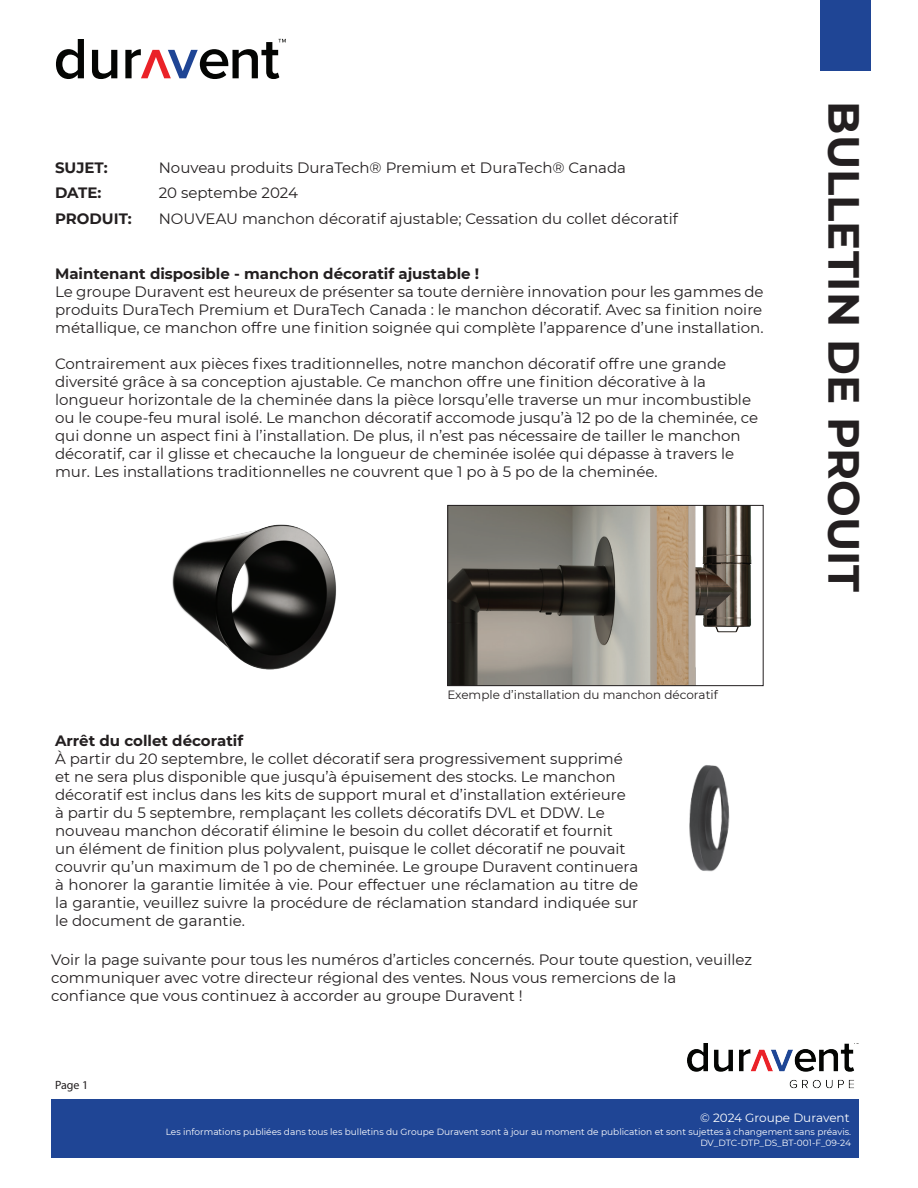
<style>
.page{position:relative;width:918px;height:1188px;background:#fff}
.page>*{position:absolute;margin:0;border:0;box-sizing:border-box;transform-origin:0 0}
.t1{font:700 43.5px "Montserrat";color:#231f20}
.t2{font:15px/18px "Montserrat";color:#231f20}
.t3{font:700 15px/25.5px "Montserrat";color:#231f20}
.t4{font:12px "Montserrat";color:#231f20}
.t5{font:12px "Montserrat";color:#fff}
.t6{font:12px "Myriad Pro";color:#231f20}
.t7{font:9px/10.8px "Montserrat";color:#fff;text-align:right}
</style>
<div class="page">
<svg style="left:125px;top:39px;width:161px;height:40px"></svg>
<svg style="left:92px;top:50px;width:25px;height:29px"></svg>
<svg style="left:56px;top:39px;width:28px;height:40px"></svg>
<div style="left:820px;top:0;width:51px;height:70px;background:#1f4595"></div>
<img style="left:449px;top:507px;width:303px;height:177px">
<div style="left:447px;top:505px;width:317px;height:181px;border:1px solid #231f20"></div>
<img style="left:172px;top:524px;width:164px;height:146px">
<img style="left:689px;top:765px;width:41px;height:107px">
<div style="left:51px;top:1099px;width:808px;height:59px;background:#1f4595"></div>
<img style="left:688px;top:1043px;width:171px;height:46px">
<p class="t3" style="left:55px;top:154px;width:78px">SUJET:<br>DATE:<br>PRODUIT:</p>
<p class="t2" style="left:159px;top:154px;width:521px;line-height:25.5px">Nouveau produits DuraTech® Premium et DuraTech® Canada<br>20 septembe 2024<br>NOUVEAU manchon décoratif ajustable; Cessation du collet décoratif</p>
<p class="t3" style="left:55px;top:261px;width:426px">Maintenant disposible - manchon décoratif ajustable !</p>
<p class="t2" style="left:55px;top:282px;width:710px;text-align:justify">Le groupe Duravent est heureux de présenter sa toute dernière innovation pour les gammes de produits DuraTech Premium et DuraTech Canada : le manchon décoratif. Avec sa finition noire métallique, ce manchon offre une finition soignée qui complète l’apparence d’une installation.</p>
<p class="t2" style="left:55px;top:354px;width:705px">Contrairement aux pièces fixes traditionnelles, notre manchon décoratif offre une grande diversité grâce à sa conception ajustable. Ce manchon offre une finition décorative à la longueur horizontale de la cheminée dans la pièce lorsqu’elle traverse un mur incombustible ou le coupe-feu mural isolé. Le manchon décoratif accomode jusqu’à 12 po de la cheminée, ce qui donne un aspect fini à l’installation. De plus, il n’est pas nécessaire de tailler le manchon décoratif, car il glisse et checauche la longueur de cheminée isolée qui dépasse à travers le mur. Les installations traditionnelles ne couvrent que 1 po à 5 po de la cheminée.</p>
<p class="t4" style="left:447px;top:687px;width:272px">Exemple d’installation du manchon décoratif</p>
<p class="t3" style="left:55px;top:727px;width:190px">Arrêt du collet décoratif</p>
<p class="t2" style="left:55px;top:749px;width:585px">À partir du 20 septembre, le collet décoratif sera progressivement supprimé et ne sera plus disponible que jusqu’à épuisement des stocks. Le manchon décoratif est inclus dans les kits de support mural et d’installation extérieure<br>à partir du 5 septembre, remplaçant les collets décoratifs DVL et DDW. Le nouveau manchon décoratif élimine le besoin du collet décoratif et fournit<br>un élément de finition plus polyvalent, puisque le collet décoratif ne pouvait couvrir qu’un maximum de 1 po de cheminée. Le groupe Duravent continuera à honorer la garantie limitée à vie. Pour effectuer une réclamation au titre de la garantie, veuillez suivre la procédure de réclamation standard indiquée sur le document de garantie.</p>
<p class="t2" style="left:51px;top:950px;width:702px">Voir la page suivante pour tous les numéros d’articles concernés. Pour toute question, veuillez communiquer avec votre directeur régional des ventes. Nous vous remercions de la confiance que vous continuez à accorder au groupe Duravent !</p>
<p class="t6" style="left:55px;top:1078px;width:35px">Page 1</p>
<h1 class="t1" style="left:875px;top:101px;width:492px;rotate:90deg">BULLETIN DE PROUIT</h1>
<p class="t5" style="left:700px;top:1109px;width:151px">© 2024 Groupe Duravent</p>
<p class="t7" style="left:166px;top:1126px;width:687px">Les informations publiées dans tous les bulletins du Groupe Duravent sont à jour au moment de publication et sont sujettes à changement sans préavis.<br>DV_DTC-DTP_DS_BT-001-F_09-24</p>
</div>
